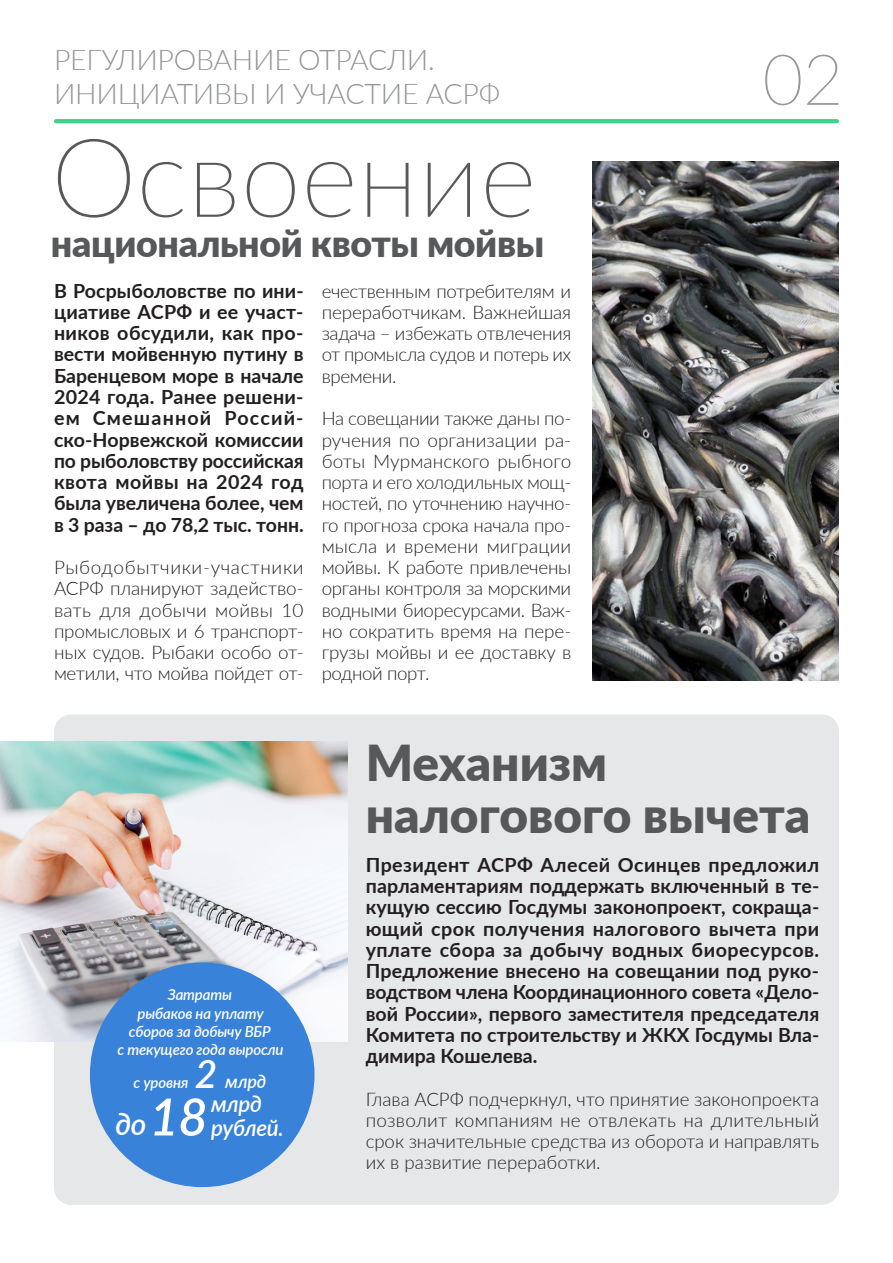
<style>
.page{position:relative;width:893px;height:1263px;background:#fff}
.page>*{position:absolute;margin:0;border:0;box-sizing:border-box;transform-origin:0 0}
.t1{font:100 109.5px "Lato";color:#57585a}
.t2{font:100 70.5px "Lato";color:#939598}
.t3{font:900 49.5px/52.5px "Lato";color:#57585a}
.t4{font:900 37.5px "Lato";letter-spacing:-.01em;color:#57585a}
.t5{font:italic 600 30.15px "Lato";color:#fff}
.t6{font:300 28.5px/34.2px "Lato";letter-spacing:-.01em;color:#939598}
.t7{font:italic 600 22.5px "Lato";letter-spacing:-.01em;color:#fff}
.t8{font:700 19.5px/21.3px "Lato";color:#231f20;text-align:justify}
.t9{font:300 18.75px/21.3px "Lato";letter-spacing:-.01em;color:#231f20;text-align:justify}
.t10{font:italic 600 18.15px "Lato";color:#fff}
.t11{font:italic 600 15.15px "Lato";letter-spacing:-.01em;color:#fff}
.s1{font-size:39.15px}
.s2{font-size:51.15px}
</style>
<div class="page">
<div style="left:54px;top:714px;width:785px;height:491px;background:#e6e7e9;border-radius:17px"></div>
<img style="left:0;top:741px;width:347px;height:301px">
<svg style="left:54px;top:119px;width:785px;height:4px;background:#3ed48d"></svg>
<div style="left:90px;top:962px;width:224px;height:225px;background:#3882d9;border-radius:50%"></div>
<img style="left:592px;top:162px;width:247px;height:518px">
<p class="t6" style="left:54px;top:42px;width:448px">РЕГУЛИРОВАНИЕ ОТРАСЛИ.<br>ИНИЦИАТИВЫ И УЧАСТИЕ АСРФ</p>
<p class="t2" style="left:762px;top:31px;width:83px">02</p>
<p class="t1" style="left:51px;top:103px;width:487px">Освоение</p>
<p class="t4" style="left:51px;top:215px;width:495px">национальной квоты мойвы</p>
<p class="t8" style="left:54px;top:279px;width:251px">В Росрыболовстве по ини&shy;циативе АСРФ и ее участ&shy;ников обсудили, как про&shy;вести мойвенную путину в Баренцевом море в начале 2024 года. Ранее решени&shy;ем Смешанной Россий&shy;ско-Норвежской комиссии по рыболовству российская квота мойвы на 2024 год была увеличена более, чем в 3 раза – до 78,2 тыс. тонн.</p>
<p class="t9" style="left:54px;top:556px;width:251px">Рыбодобытчики-участники АСРФ планируют задейство&shy;вать для добычи мойвы 10 промысловых и 6 транспорт&shy;ных судов. Рыбаки особо от&shy;метили, что мойва пойдет от-</p>
<p class="t9" style="left:322px;top:280px;width:251px">ечественным потребителям и переработчикам. Важнейшая задача – избежать отвлечения от промысла судов и потерь их времени.</p>
<p class="t9" style="left:322px;top:407px;width:251px">На совещании также даны по&shy;ручения по организации ра&shy;боты Мурманского рыбного порта и его холодильных мощ&shy;ностей, по уточнению научно&shy;го прогноза срока начала про&shy;мысла и времени миграции мойвы. К работе привлечены органы контроля за морскими водными биоресурсами. Важ&shy;но сократить время на пере&shy;грузы мойвы и ее доставку в родной порт.</p>
<p class="t11" style="left:168px;top:984px;width:66px">Затраты</p>
<p class="t11" style="left:138px;top:1002px;width:128px">рыбаков на уплату</p>
<p class="t11" style="left:129px;top:1020px;width:143px">сборов за добычу ВБР</p>
<p class="t11" style="left:118px;top:1038px;width:168px">с текущего года выросли</p>
<p class="t11" style="left:134px;top:1071px;width:56px">с уровня</p>
<p class="t10" style="left:195px;top:1068px;width:73px"><span class="s1">2</span> млрд</p>
<p class="t7" style="left:211px;top:1088px;width:52px">млрд</p>
<p class="t5" style="left:115px;top:1103px;width:94px">до<span class="s2">18</span></p>
<p class="t7" style="left:211px;top:1112px;width:74px">рублей.</p>
<p class="t3" style="left:366px;top:734px;width:446px">Механизм налогового вычета</p>
<p class="t8" style="left:366px;top:853px;width:455px">Президент АСРФ Алесей Осинцев предложил парламентариям поддержать включенный в те&shy;кущую сессию Госдумы законопроект, сокраща&shy;ющий срок получения налогового вычета при уплате сбора за добычу водных биоресурсов.<br>Предложение внесено на совещании под руко&shy;водством члена Координационного совета «Дело&shy;вой России», первого заместителя председателя Комитета по строительству и ЖКХ Госдумы Вла&shy;димира Кошелева.</p>
<p class="t9" style="left:366px;top:1087px;width:455px">Глава АСРФ подчеркнул, что принятие законопроекта позволит компаниям не отвлекать на длительный срок значительные средства из оборота и направлять их в развитие переработки.</p>
</div>
